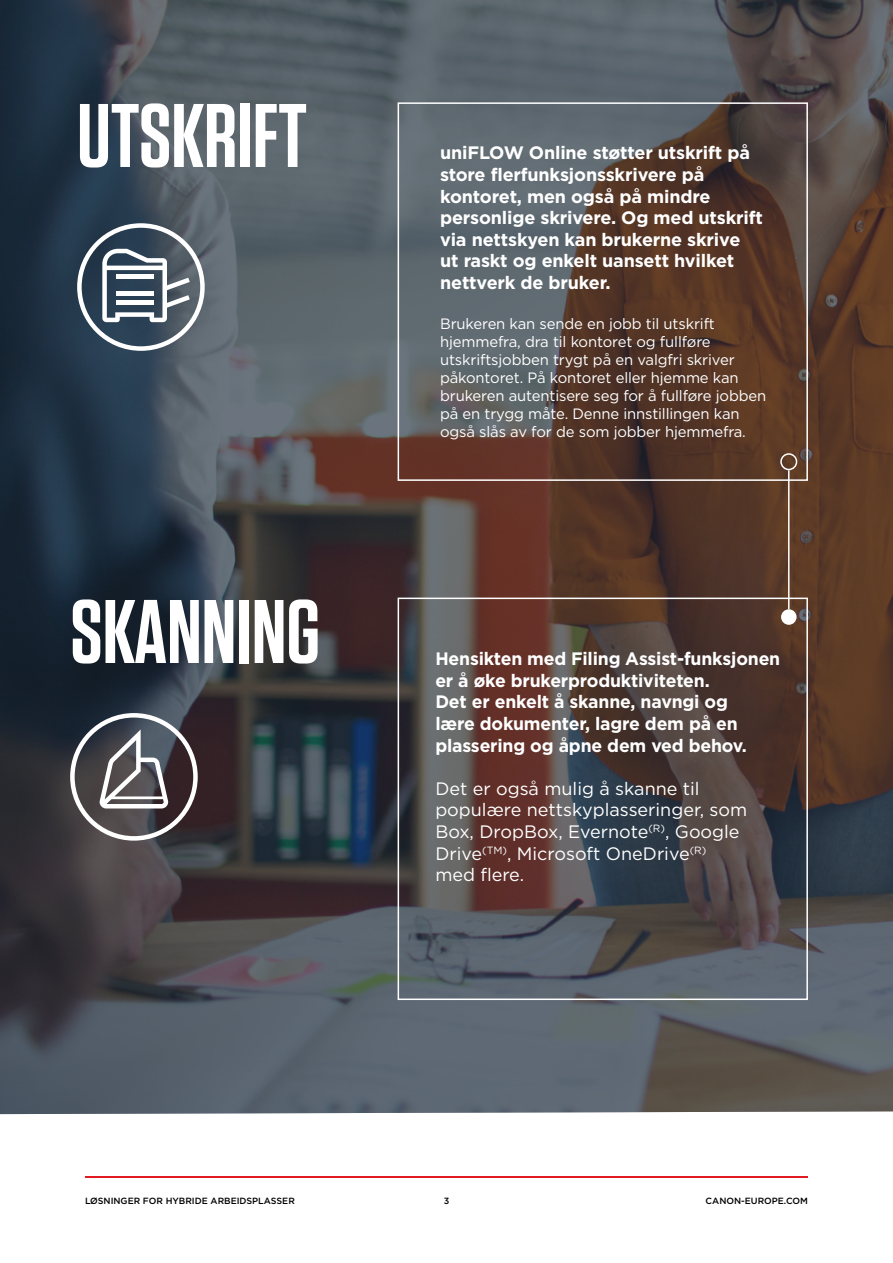
<style>
.page{position:relative;width:893px;height:1263px;background:#fff}
.page>*{position:absolute;margin:0;border:0;box-sizing:border-box;transform-origin:0 0}
.t1{font:600 90px "Tungsten";color:#fff}
.t2{font:700 18px/21.6px "Gotham";letter-spacing:-.01em;color:#fff}
.t3{font:18px/21.6px "Gotham";color:#fff}
.t4{font:15px/18px "Gotham";letter-spacing:-.01em;color:#fff}
.t5{font:500 9px "Gotham";color:#000}
</style>
<div class="page">
<hr style="left:85px;top:1176px;width:723px;height:2px;background:#e11b22">
<img style="left:0;top:0;width:893px;height:1114px">
<hr style="left:892px;top:0;width:1px;height:1111px;background:#74a2c3">
<svg style="left:77px;top:223px;width:128px;height:128px"></svg>
<svg style="left:70px;top:713px;width:128px;height:128px"></svg>
<div style="left:398px;top:102px;width:410px;height:379px;border:2px solid #fff"></div>
<div style="left:398px;top:598px;width:410px;height:402px;border:2px solid #fff"></div>
<div style="left:780px;top:453px;width:17px;height:17px;border:2px solid #fff;border-radius:50%"></div>
<div style="left:781px;top:609px;width:15px;height:16px;background:#fff;border-radius:50%"></div>
<hr style="left:788px;top:470px;width:1px;height:139px;background:#fff">
<h1 class="t1" style="left:77px;top:88px;width:231px">UTSKRIFT</h1>
<h1 class="t1" style="left:70px;top:584px;width:252px">SKANNING</h1>
<p class="t2" style="left:440px;top:142px;width:324px">uniFLOW Online støtter utskrift på store flerfunksjonsskrivere på kontoret, men også på mindre personlige skrivere. Og med utskrift via nettskyen kan brukerne skrive ut raskt og enkelt uansett hvilket nettverk de bruker.</p>
<p class="t4" style="left:440px;top:314px;width:328px">Brukeren kan sende en jobb til utskrift hjemmefra, dra til kontoret og fullføre utskriftsjobben trygt på en valgfri skriver påkontoret. På kontoret eller hjemme kan brukeren autentisere seg for å fullføre jobben på en trygg måte. Denne innstillingen kan også slås av for de som jobber hjemmefra.</p>
<p class="t2" style="left:435px;top:648px;width:346px">Hensikten med Filing Assist-funksjonen er å øke brukerproduktiviteten.<br>Det er enkelt å skanne, navngi og<br>lære dokumenter, lagre dem på en plassering og åpne dem ved behov.</p>
<p class="t3" style="left:435px;top:777px;width:313px">Det er også mulig å skanne til populære nettskyplasseringer, som<br>Box, DropBox, Evernote<sup>(R)</sup>, Google<br>Drive<sup>(TM)</sup>, Microsoft OneDrive<sup>(R) </sup>med flere.</p>
<p class="t5" style="left:85px;top:1195px;width:211px">LØSNINGER FOR HYBRIDE ARBEIDSPLASSER</p>
<p class="t5" style="left:444px;top:1195px;width:7px">3</p>
<p class="t5" style="left:706px;top:1195px;width:104px">CANON-EUROPE.COM</p>
</div>
